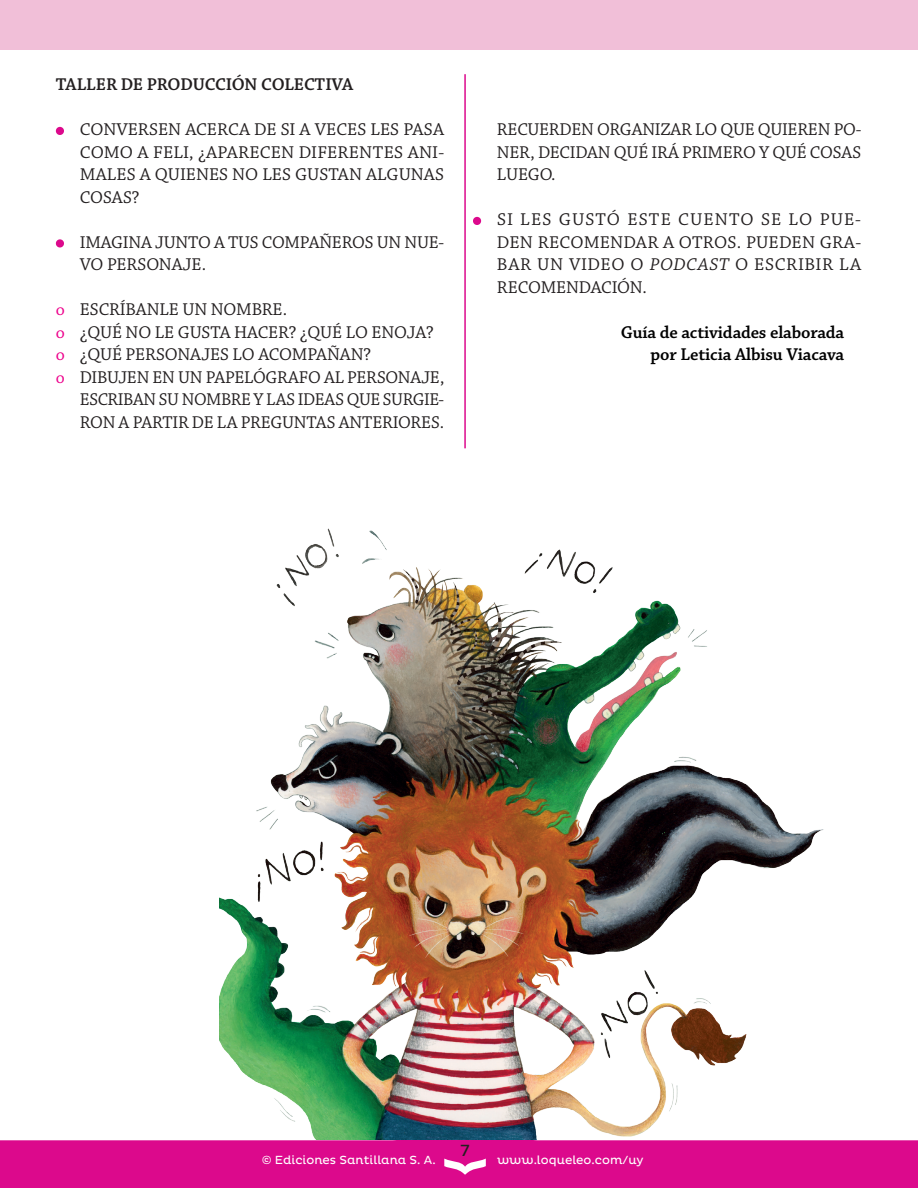
<style>
.page{position:relative;width:918px;height:1188px;background:#fff}
.page>*{position:absolute;margin:0;border:0;box-sizing:border-box;transform-origin:0 0}
.t1{font:18px/22.5px "Chaparral Pro";letter-spacing:-.005em;color:#231f20;text-align:justify}
.t2{font:600 18px/22.5px "Chaparral Pro";letter-spacing:-.01em;color:#000;text-align:right}
.t3{font:600 18px "Chaparral Pro";letter-spacing:-.01em;color:#231f20}
.t4{font:16.5px "Pluto";color:#231f20}
.t5{font:12px "Pluto";color:#fff}
.s1{color:#ed028c}
.s2{font-style:italic}
</style>
<div class="page">
<svg style="left:56px;top:127px;width:8px;height:8px"></svg>
<svg style="left:56px;top:239px;width:8px;height:8px"></svg>
<svg style="left:473px;top:217px;width:8px;height:8px"></svg>
<div style="left:0;top:1140px;width:918px;height:48px;background:#dc098c"></div>
<hr style="left:464px;top:74px;width:2px;height:374px;background:#dc098c">
<svg style="left:444px;top:1159px;width:42px;height:16px"></svg>
<div style="left:0;top:0;width:918px;height:49px;background:#f1bfd8"></div>
<img style="left:220px;top:528px;width:604px;height:612px">
<p class="t3" style="left:56px;top:74px;width:299px">TALLER DE PRODUCCIÓN COLECTIVA</p>
<p class="t1" style="left:80px;top:119px;width:366px">CONVERSEN ACERCA DE SI A VECES LES PASA COMO A FELI, ¿APARECEN DIFERENTES ANI-MALES A QUIENES NO LES GUSTAN ALGUNAS COSAS?</p>
<p class="t1" style="left:80px;top:231px;width:366px">IMAGINA JUNTO A TUS COMPAÑEROS UN NUE-<br>VO PERSONAJE.</p>
<p class="t1" style="left:56px;top:299px;width:233px"><span class="s1">o</span> ESCRÍBANLE UN NOMBRE.</p>
<p class="t1" style="left:56px;top:321px;width:379px"><span class="s1">o</span> ¿QUÉ NO LE GUSTA HACER? ¿QUÉ LO ENOJA?</p>
<p class="t1" style="left:56px;top:344px;width:317px"><span class="s1">o</span> ¿QUÉ PERSONAJES LO ACOMPAÑAN?</p>
<p class="t1" style="left:80px;top:366px;width:366px;text-indent:-24px"><span class="s1">o</span> DIBUJEN EN UN PAPELÓGRAFO AL PERSONAJE, ESCRIBAN SU NOMBRE Y LAS IDEAS QUE SURGIE-RON A PARTIR DE LA PREGUNTAS ANTERIORES.</p>
<p class="t1" style="left:497px;top:119px;width:366px">RECUERDEN ORGANIZAR LO QUE QUIEREN PO-NER, DECIDAN QUÉ IRÁ PRIMERO Y QUÉ COSAS LUEGO.</p>
<p class="t1" style="left:497px;top:209px;width:366px">SI LES GUSTÓ ESTE CUENTO SE LO PUE-DEN RECOMENDAR A OTROS. PUEDEN GRA-BAR UN VIDEO O <span class="s2">PODCAST</span> O ESCRIBIR LA RECOMENDACIÓN.</p>
<p class="t2" style="left:621px;top:321px;width:225px">Guía de actividades elaborada por Leticia Albisu Viacava</p>
<p class="t4" style="left:460px;top:1141px;width:11px">7</p>
<p class="t5" style="left:262px;top:1153px;width:176px">© Ediciones Santillana S. A.</p>
<p class="t5" style="left:497px;top:1153px;width:148px">www.loqueleo.com/uy</p>
</div>
